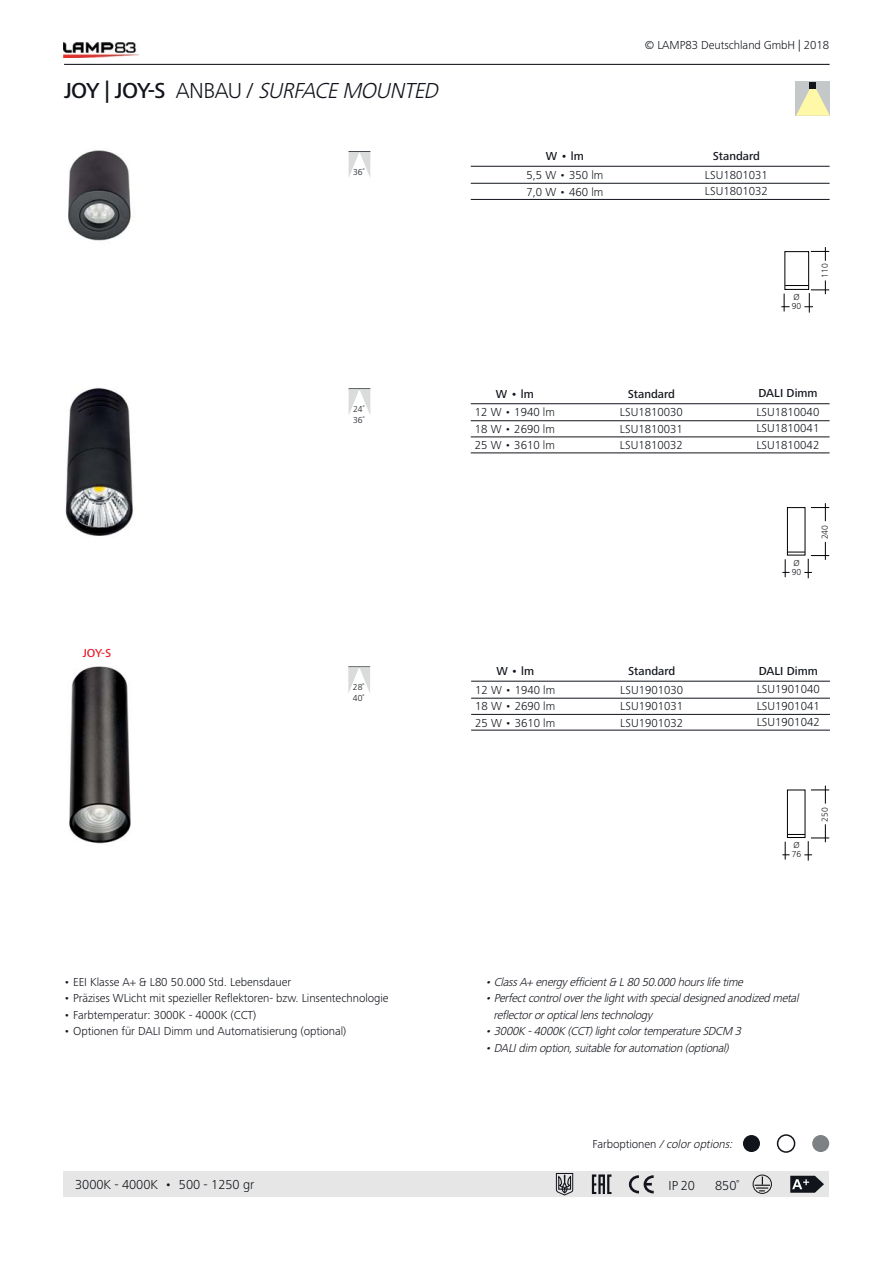
<style>
.page{position:relative;width:893px;height:1263px;background:#fff}
.page>*{position:absolute;margin:0;border:0;box-sizing:border-box;transform-origin:0 0}
.t1{font:italic 300 22.5px "Frutiger Next Pro";color:#11151b}
.t2{font:300 13.5px "Frutiger Next Pro";letter-spacing:-.005em;color:#11151b}
.t3{font:300 12px/16.5px "Frutiger Next Pro";color:#11151b;text-align:justify}
.t4{font:italic 300 12px/16.5px "Frutiger Next Pro";letter-spacing:-.025em;color:#11151b}
.t5{font:500 12px "Frutiger Next Pro";color:#11151b}
.t6{font:500 12px "Frutiger Next Pro";color:#eb1c2e}
.t7{font:300 9px/9px "Frutiger Next Pro";color:#11151b}
.s1{font-weight:500;font-style:normal}
.s2{font-style:normal}
</style>
<div class="page">
<div style="left:743px;top:1135px;width:17px;height:17px;background:#11151b;border-radius:50%"></div>
<div style="left:812px;top:1135px;width:17px;height:17px;background:#7d8184;border-radius:50%"></div>
<div style="left:777px;top:1134px;width:18px;height:19px;border:2px solid #11151b;border-radius:50%"></div>
<img style="left:64px;top:43px;width:75px;height:15px">
<div style="left:796px;top:82px;width:34px;height:34px;background:#c5c8c9"></div>
<svg style="left:796px;top:88px;width:34px;height:28px"></svg>
<div style="left:810px;top:82px;width:6px;height:7px;background:#11151b"></div>
<hr style="left:64px;top:64px;width:765px;height:1px;background:#11151b">
<hr style="left:471px;top:166px;width:358px;height:1px;background:#11151b">
<hr style="left:471px;top:183px;width:358px;height:1px;background:#11151b">
<hr style="left:471px;top:199px;width:358px;height:1px;background:#11151b">
<svg style="left:348px;top:151px;width:22px;height:27px"></svg>
<svg style="left:781px;top:247px;width:48px;height:66px"></svg>
<hr style="left:471px;top:403px;width:358px;height:1px;background:#11151b">
<hr style="left:471px;top:420px;width:358px;height:1px;background:#11151b">
<hr style="left:471px;top:437px;width:358px;height:1px;background:#11151b">
<hr style="left:471px;top:453px;width:358px;height:1px;background:#11151b">
<svg style="left:782px;top:503px;width:47px;height:75px"></svg>
<svg style="left:348px;top:388px;width:22px;height:27px"></svg>
<img style="left:68px;top:150px;width:63px;height:91px">
<hr style="left:471px;top:681px;width:359px;height:1px;background:#11151b">
<hr style="left:471px;top:698px;width:359px;height:1px;background:#11151b">
<hr style="left:471px;top:714px;width:359px;height:1px;background:#11151b">
<svg style="left:782px;top:786px;width:47px;height:75px"></svg>
<div style="left:64px;top:1171px;width:765px;height:26px;background:#e6e6e6"></div>
<svg style="left:628px;top:1175px;width:26px;height:19px"></svg>
<svg style="left:556px;top:1173px;width:17px;height:23px"></svg>
<svg style="left:592px;top:1174px;width:19px;height:20px"></svg>
<svg style="left:790px;top:1176px;width:34px;height:17px"></svg>
<div style="left:753px;top:1175px;width:19px;height:19px;border:1px solid #11151b;border-radius:50%"></div>
<svg style="left:754px;top:1177px;width:16px;height:14px"></svg>
<img style="left:69px;top:666px;width:62px;height:178px">
<svg style="left:348px;top:667px;width:22px;height:26px"></svg>
<hr style="left:471px;top:730px;width:359px;height:1px;background:#11151b">
<img style="left:65px;top:388px;width:68px;height:148px">
<h1 class="t1" style="left:64px;top:81px;width:380px"><span class="s1">J OY | J OY- S</span> <span class="s2">A N B A U /</span> SURFACE MOUNTED</h1>
<p class="t7" style="left:353px;top:168px;width:13px">36˚</p>
<p class="t6" style="left:83px;top:646px;width:30px">JOY-S</p>
<p class="t7" style="left:353px;top:404px;width:13px;line-height:10.5px">24˚<br>36˚</p>
<p class="t7" style="left:353px;top:683px;width:13px;line-height:10.5px">28˚<br>40˚</p>
<p class="t3" style="left:645px;top:38px;width:186px">© LAMP83 Deutschland GmbH | 2018</p>
<p class="t5" style="left:546px;top:149px;width:39px">W • lm</p>
<p class="t3" style="left:526px;top:168px;width:78px">5,5 W • 350 lm<br>7,0 W • 460 lm</p>
<p class="t5" style="left:713px;top:149px;width:48px">Standard</p>
<p class="t3" style="left:705px;top:167px;width:64px">LSU1801031<br>LSU1801032</p>
<p class="t7" style="left:792px;top:293px;width:11px">Ø<br>90</p>
<p class="t7" style="left:821px;top:278px;width:16px;rotate:-90deg">110</p>
<p class="t5" style="left:496px;top:386px;width:39px">W • lm</p>
<p class="t3" style="left:475px;top:405px;width:82px">12 W • 1940 lm 18 W • 2690 lm 25 W • 3610 lm</p>
<p class="t5" style="left:628px;top:386px;width:48px">Standard</p>
<p class="t3" style="left:620px;top:405px;width:64px">LSU1810030<br>LSU1810031<br>LSU1810032</p>
<p class="t5" style="left:758px;top:386px;width:61px">DALI Dimm</p>
<p class="t3" style="left:756px;top:405px;width:64px">LSU1810040<br>LSU1810041<br>LSU1810042</p>
<p class="t7" style="left:792px;top:559px;width:11px">Ø<br>90</p>
<p class="t7" style="left:821px;top:539px;width:16px;rotate:-90deg">240</p>
<p class="t5" style="left:496px;top:664px;width:39px">W • lm</p>
<p class="t3" style="left:475px;top:683px;width:82px">12 W • 1940 lm 18 W • 2690 lm 25 W • 3610 lm</p>
<p class="t5" style="left:628px;top:664px;width:48px">Standard</p>
<p class="t3" style="left:620px;top:682px;width:64px">LSU1901030<br>LSU1901031<br>LSU1901032</p>
<p class="t5" style="left:759px;top:663px;width:61px">DALI Dimm</p>
<p class="t3" style="left:757px;top:682px;width:64px">LSU1901040<br>LSU1901041<br>LSU1901042</p>
<p class="t7" style="left:792px;top:841px;width:11px">Ø<br>76</p>
<p class="t7" style="left:821px;top:822px;width:16px;rotate:-90deg">250</p>
<p class="t3" style="left:64px;top:974px;width:229px">• EEI Klasse A+ &amp; L80 50.000 Std. Lebensdauer</p>
<p class="t3" style="left:64px;top:991px;width:326px">• Präzises WLicht mit spezieller Reflektoren- bzw. Linsentechnologie</p>
<p class="t3" style="left:64px;top:1007px;width:194px">• Farbtemperatur: 3000K - 4000K (CCT)</p>
<p class="t3" style="left:64px;top:1024px;width:284px">• Optionen für DALI Dimm und Automatisierung (optional)</p>
<p class="t4" style="left:485px;top:974px;width:262px">• ClassA+ energyefficient&amp; L80 50.000 hourslife time</p>
<p class="t4" style="left:493px;top:991px;width:309px;text-indent:-9px">• Perfectcontroloverthe lightwith specialdesigned anodized metal reflectororopticallenstechnology</p>
<p class="t4" style="left:485px;top:1024px;width:260px">• 3000K -4000K (CCT)lightcolortemperature SDCM 3</p>
<p class="t4" style="left:485px;top:1040px;width:248px">• DALIdim option,suitable forautomation (optional)</p>
<p class="t4" style="left:592px;top:1137px;width:144px"><span class="s2">Farboptionen</span> / coloroptions:</p>
<p class="t2" style="left:75px;top:1178px;width:181px">3000K - 4000K • 500 - 1250 gr</p>
<p class="t2" style="left:669px;top:1179px;width:28px">IP 20</p>
<p class="t2" style="left:715px;top:1179px;width:26px">850˚</p>
</div>
